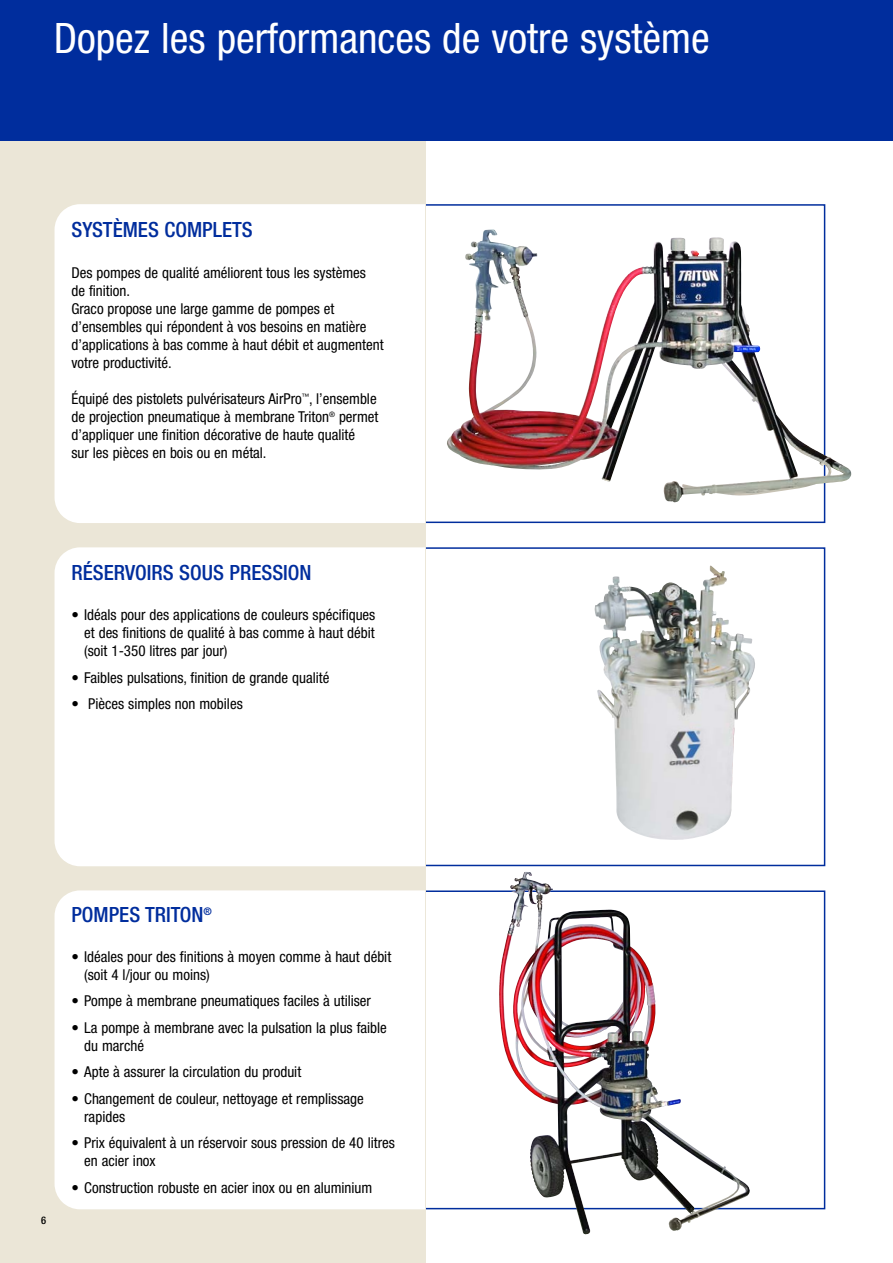
<style>
.page{position:relative;width:893px;height:1263px;background:#fff}
.page>*{position:absolute;margin:0;border:0;box-sizing:border-box;transform-origin:0 0}
.t1{font:condensed 42px "Helvetica Neue LT Std";color:#fff}
.t2{font:500 condensed 21px "Helvetica Neue LT Std";color:#002d9d}
.t3{font:condensed 15px/18px "Helvetica Neue LT Std";color:#000}
.t4{font:500 condensed 10.5px "Helvetica Neue LT Std";color:#000}
</style>
<div class="page">
<svg style="left:425px;top:203px;width:401px;height:1007px"></svg>
<div style="left:0;top:133px;width:425px;height:1130px;background:#ebe6d7"></div>
<div style="left:55px;top:204px;width:370px;height:319px;background:#fff"></div>
<div style="left:55px;top:547px;width:370px;height:319px;background:#fff"></div>
<div style="left:55px;top:890px;width:370px;height:319px;background:#fff"></div>
<div style="left:0;top:0;width:893px;height:140px;background:#002d9d"></div>
<img style="left:579px;top:237px;width:262px;height:227px">
<img style="left:594px;top:565px;width:160px;height:276px">
<img style="left:499px;top:872px;width:59px;height:274px">
<h1 class="t1" style="left:54px;top:23px;width:658px">Dopez les performances de votre système</h1>
<h2 class="t2" style="left:71px;top:222px;width:183px">SYSTÈMES COMPLETS</h2>
<p class="t3" style="left:71px;top:265px;width:314px">Des pompes de qualité améliorent tous les systèmes<br>de finition.<br>Graco propose une large gamme de pompes et d’ensembles qui répondent à vos besoins en matière d’applications à bas comme à haut débit et augmentent votre productivité.</p>
<p class="t3" style="left:71px;top:391px;width:308px">Équipé des pistolets pulvérisateurs AirPro<sup>™</sup>, l’ensemble de projection pneumatique à membrane Triton<sup>®</sup> permet d’appliquer une finition décorative de haute qualité<br>sur les pièces en bois ou en métal.</p>
<h2 class="t2" style="left:71px;top:565px;width:242px">RÉSERVOIRS SOUS PRESSION</h2>
<p class="t3" style="left:84px;top:607px;width:293px;text-align:justify;text-indent:-13px">• Idéals pour des applications de couleurs spécifiques et des finitions de qualité à bas comme à haut débit (soit 1-350 litres par jour)</p>
<p class="t3" style="left:71px;top:670px;width:259px">• Faibles pulsations, finition de grande qualité</p>
<p class="t3" style="left:71px;top:696px;width:173px">• Pièces simples non mobiles</p>
<p class="t4" style="left:41px;top:1216px;width:7px">6</p>
<h2 class="t2" style="left:71px;top:907px;width:142px">POMPES TRITON<sup>®</sup></h2>
<p class="t3" style="left:84px;top:949px;width:308px;text-indent:-13px">• Idéales pour des finitions à moyen comme à haut débit (soit 4 l/jour ou moins)</p>
<p class="t3" style="left:71px;top:993px;width:301px">• Pompe à membrane pneumatiques faciles à utiliser</p>
<p class="t3" style="left:84px;top:1020px;width:304px;text-indent:-13px">• La pompe à membrane avec la pulsation la plus faible du marché</p>
<p class="t3" style="left:71px;top:1064px;width:231px">• Apte à assurer la circulation du produit</p>
<p class="t3" style="left:84px;top:1091px;width:281px;text-indent:-13px">• Changement de couleur, nettoyage et remplissage rapides</p>
<p class="t3" style="left:84px;top:1135px;width:312px;text-indent:-13px">• Prix équivalent à un réservoir sous pression de 40 litres en acier inox</p>
<p class="t3" style="left:71px;top:1180px;width:302px">• Construction robuste en acier inox ou en aluminium</p>
</div>
